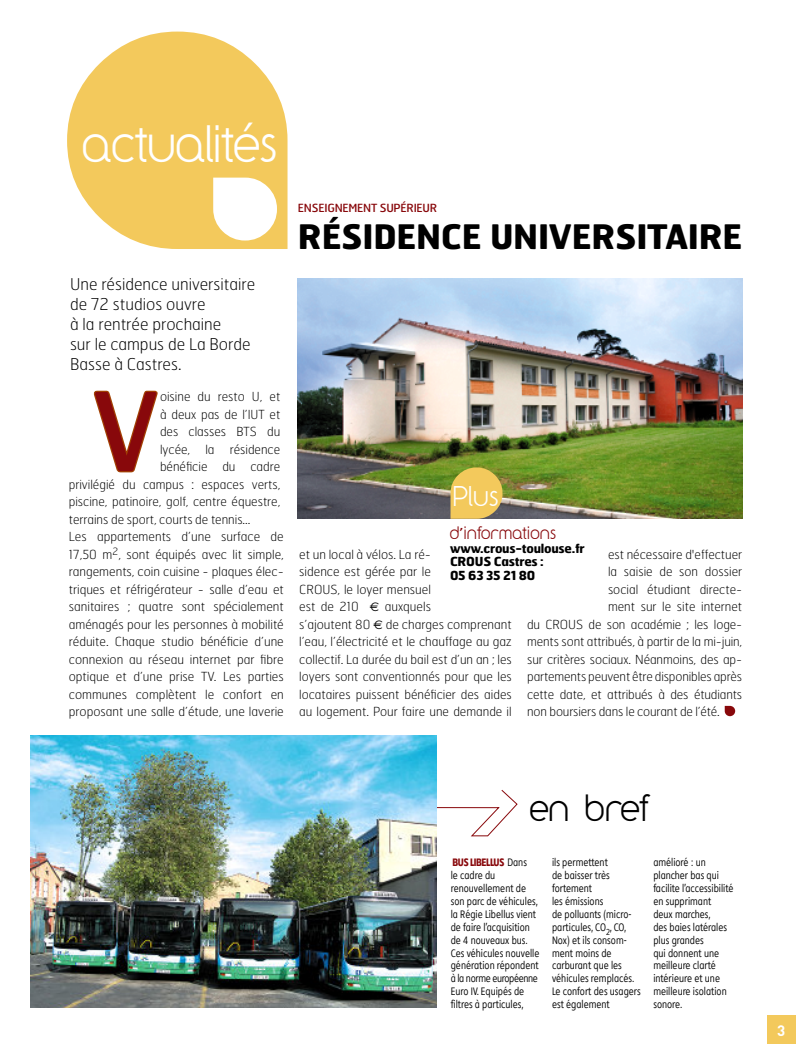
<style>
.page{position:relative;width:811px;height:1059px;background:#fff}
.page>*{position:absolute;margin:0;border:0;box-sizing:border-box;transform-origin:0 0}
.t1{font:108.12px "Hermes";color:#88080b}
.t2{font:43.75px "Y2 K Neophyte";color:#fff}
.t3{font:700 33.75px "Hermes";letter-spacing:-.01em;color:#000}
.t4{font:31.62px "Y2 K Neophyte";letter-spacing:-.01em;color:#000}
.t5{font:23.75px "Y2 K Neophyte";color:#fff}
.t6{font:100 16.25px/20px "Hermes";color:#000}
.t7{font:15px "Y2 K Neophyte";letter-spacing:.03em;color:#88080b}
.t8{font:700 15px "DIN";color:#fff}
.t9{font:100 12.5px/17.5px "Hermes";color:#000}
.t10{font:700 12.5px/13.8px "Hermes";letter-spacing:-.02em;color:#000}
.t11{font:100 11.25px/12.9px "Diamanti Condensed EF";color:#000}
.t12{font:11.25px "Hermes";letter-spacing:-.02em;color:#88080b}
.s1{font-family:"Hermes"}
.s2{font-family:"Euro Sans";font-weight:400}
.s3{font-weight:500;color:#88080b}
</style>
<div class="page">
<div style="left:767px;top:1015px;width:28px;height:28px;background:#f3c95c"></div>
<svg style="left:93px;top:390px;width:65px;height:83px"></svg>
<svg style="left:67px;top:32px;width:220px;height:217px;fill:#f3c95c"></svg>
<svg style="left:213px;top:178px;width:64px;height:62px"></svg>
<svg style="left:436px;top:789px;width:82px;height:47px"></svg>
<img style="left:298px;top:279px;width:444px;height:240px">
<svg style="left:725px;top:706px;width:10px;height:10px"></svg>
<svg style="left:450px;top:467px;width:52px;height:52px;background:#dbbc56"></svg>
<img style="left:31px;top:736px;width:405px;height:272px">
<h2 class="t2" style="left:82px;top:114px;width:197px">actualités</h2>
<h3 class="t6" style="left:70px;top:275px;width:187px">Une résidence universitaire de 72 studios ouvre<br>à la rentrée prochaine<br>sur le campus de La Borde<br>Basse à Castres.</h3>
<h1 class="t1" style="left:92px;top:387px;width:70px">V</h1>
<p class="t9" style="left:160px;top:388px;width:122px">oisine du resto U, et</p>
<p class="t9" style="left:160px;top:406px;width:122px">à deux pas de l’IUT et</p>
<p class="t9" style="left:160px;top:423px;width:122px">des classes BTS du</p>
<p class="t9" style="left:160px;top:441px;width:122px">lycée, la résidence</p>
<p class="t9" style="left:160px;top:458px;width:122px">bénéficie du cadre</p>
<p class="t9" style="left:69px;top:476px;width:213px">privilégié du campus : espaces verts,</p>
<p class="t9" style="left:69px;top:493px;width:213px">piscine, patinoire, golf, centre équestre,</p>
<p class="t9" style="left:69px;top:511px;width:183px">terrains de sport, courts de tennis...</p>
<p class="t9" style="left:69px;top:528px;width:216px">Les appartements d’une surface de</p>
<p class="t9" style="left:69px;top:546px;width:216px">17,50 m<sup>2</sup>, sont équipés avec lit simple,</p>
<p class="t9" style="left:69px;top:563px;width:216px">rangements, coin cuisine - plaques élec-</p>
<p class="t9" style="left:69px;top:581px;width:216px">triques et réfrigérateur - salle d’eau et</p>
<p class="t9" style="left:69px;top:598px;width:216px">sanitaires ; quatre sont spécialement</p>
<p class="t9" style="left:69px;top:616px;width:216px">aménagés pour les personnes à mobilité</p>
<p class="t9" style="left:69px;top:633px;width:216px">réduite. Chaque studio bénéficie d’une</p>
<p class="t9" style="left:69px;top:651px;width:216px">connexion au réseau internet par fibre</p>
<p class="t9" style="left:69px;top:668px;width:216px">optique et d’une prise TV. Les parties</p>
<p class="t9" style="left:69px;top:686px;width:216px">communes complètent le confort en</p>
<p class="t9" style="left:69px;top:703px;width:216px">proposant une salle d’étude, une laverie</p>
<p class="t12" style="left:298px;top:203px;width:141px">ENSEIGNEMENT SUPÉRIEUR</p>
<h3 class="t3" style="left:298px;top:223px;width:446px">RÉSIDENCE UNIVERSITAIRE</h3>
<h3 class="t5" style="left:453px;top:480px;width:47px">Plus</h3>
<p class="t7" style="left:450px;top:523px;width:108px">d<span class="s1">’</span>informations</p>
<p class="t10" style="left:450px;top:542px;width:136px">www.crous-toulouse.fr<br>CROUS Castres :<br>05 63 35 21 80</p>
<p class="t9" style="left:299px;top:546px;width:214px">et un local à vélos. La ré-<br>sidence est gérée par le<br>CROUS, le loyer mensuel<br>est de 210 <span class="s2">€</span> auxquels<br>s’ajoutent 80 <span class="s2">€</span> de charges comprenant l’eau, l’électricité et le chauffage au gaz collectif. La durée du bail est d’un an ; les loyers sont conventionnés pour que les locataires puissent bénéficier des aides au logement. Pour faire une demande il</p>
<p class="t9" style="left:608px;top:546px;width:136px">est nécessaire d'effectuer</p>
<p class="t9" style="left:608px;top:563px;width:136px">la saisie de son dossier</p>
<p class="t9" style="left:608px;top:581px;width:136px">social étudiant directe-</p>
<p class="t9" style="left:608px;top:598px;width:136px">ment sur le site internet</p>
<p class="t9" style="left:527px;top:616px;width:216px">du CROUS de son académie ; les loge-</p>
<p class="t9" style="left:527px;top:633px;width:216px">ments sont attribués, à partir de la mi-juin,</p>
<p class="t9" style="left:527px;top:651px;width:216px">sur critères sociaux. Néanmoins, des ap-</p>
<p class="t9" style="left:527px;top:668px;width:216px">partements peuvent être disponibles après</p>
<p class="t9" style="left:527px;top:686px;width:216px">cette date, et attribués à des étudiants</p>
<p class="t9" style="left:527px;top:703px;width:194px">non boursiers dans le courant de l’été.</p>
<h3 class="t4" style="left:529px;top:786px;width:121px">en bref</h3>
<p class="t11" style="left:451px;top:857px;width:90px"><span class="s3">BUS LIBELLUS</span> Dans<br>le cadre du renouvellement de son parc de véhicules, la Régie Libellus vient de faire l’acquisition de 4 nouveaux bus.<br>Ces véhicules nouvelle génération répondent à la norme européenne<br>Euro IV. Equipés de filtres à particules,</p>
<p class="t11" style="left:552px;top:857px;width:90px">ils permettent<br>de baisser très fortement<br>les émissions<br>de polluants (micro&shy;particules, CO<sub>2</sub>, CO,<br>Nox) et ils consom&shy;ment moins de carburant que les véhicules remplacés.<br>Le confort des usagers est également</p>
<p class="t11" style="left:653px;top:857px;width:82px">amélioré : un plancher bas qui facilite l’accessibilité en supprimant deux marches,<br>des baies latérales plus grandes<br>qui donnent une meilleure clarté intérieure et une meilleure isolation sonore.</p>
<p class="t8" style="left:777px;top:1022px;width:10px">3</p>
</div>
